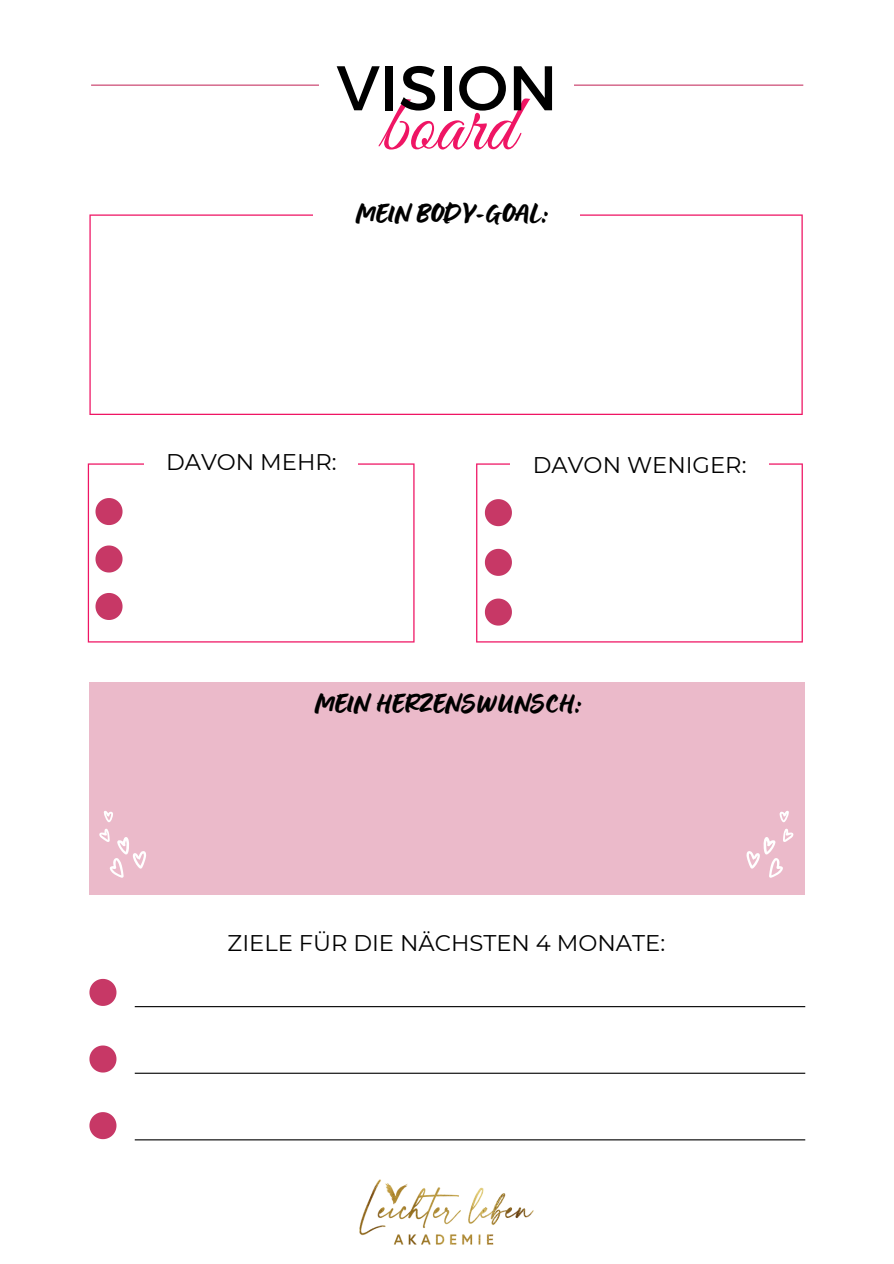
<style>
.page{position:relative;width:894px;height:1264px;background:#fff}
.page>*{position:absolute;margin:0;border:0;box-sizing:border-box;transform-origin:0 0}
.t1{font:81.3px "Great Vibes";color:#ef1564}
.t2{font:62.85px "Montserrat";color:#000}
.t3{font:30.3px "Lumios Brush";color:#000}
.t4{font:22.65px "Montserrat";color:#000}
</style>
<div class="page">
<hr style="left:89px;top:216px;width:2px;height:198px;background:#ef1564">
<hr style="left:801px;top:216px;width:1px;height:198px;background:#ef1564">
<hr style="left:91px;top:414px;width:710px;height:1px;background:#ef1564">
<hr style="left:91px;top:214px;width:710px;height:2px;background:#ef1564">
<div style="left:313px;top:210px;width:89px;height:8px;background:#fff"></div>
<div style="left:402px;top:210px;width:88px;height:8px;background:#fff"></div>
<div style="left:490px;top:210px;width:89px;height:8px;background:#fff"></div>
<hr style="left:88px;top:464px;width:1px;height:177px;background:#ef1564">
<hr style="left:413px;top:464px;width:1px;height:177px;background:#ef1564">
<hr style="left:89px;top:641px;width:324px;height:1px;background:#ef1564">
<hr style="left:89px;top:463px;width:324px;height:1px;background:#ef1564">
<hr style="left:476px;top:464px;width:1px;height:177px;background:#ef1564">
<hr style="left:801px;top:464px;width:1px;height:177px;background:#ef1564">
<hr style="left:477px;top:641px;width:324px;height:1px;background:#ef1564">
<hr style="left:477px;top:463px;width:324px;height:1px;background:#ef1564">
<div style="left:144px;top:460px;width:71px;height:6px;background:#fff"></div>
<div style="left:215px;top:460px;width:72px;height:6px;background:#fff"></div>
<div style="left:287px;top:460px;width:71px;height:6px;background:#fff"></div>
<div style="left:510px;top:462px;width:86px;height:7px;background:#fff"></div>
<div style="left:596px;top:462px;width:86px;height:7px;background:#fff"></div>
<div style="left:682px;top:462px;width:86px;height:7px;background:#fff"></div>
<img style="left:359px;top:1179px;width:175px;height:66px">
<hr style="left:91px;top:85px;width:712px;height:1px;background:#c73866">
<div style="left:319px;top:81px;width:85px;height:8px;background:#fff"></div>
<div style="left:404px;top:81px;width:84px;height:8px;background:#fff"></div>
<div style="left:488px;top:81px;width:85px;height:8px;background:#fff"></div>
<svg style="left:95px;top:498px;width:27px;height:27px"></svg>
<svg style="left:95px;top:545px;width:27px;height:27px"></svg>
<svg style="left:95px;top:593px;width:27px;height:27px"></svg>
<svg style="left:484px;top:499px;width:28px;height:27px"></svg>
<svg style="left:484px;top:549px;width:28px;height:27px"></svg>
<svg style="left:484px;top:598px;width:28px;height:27px"></svg>
<div style="left:89px;top:682px;width:715px;height:213px;background:#ebbaca"></div>
<svg style="left:746px;top:810px;width:47px;height:68px"></svg>
<svg style="left:99px;top:811px;width:47px;height:67px"></svg>
<svg style="left:89px;top:978px;width:27px;height:27px"></svg>
<svg style="left:89px;top:1045px;width:27px;height:27px"></svg>
<svg style="left:89px;top:1112px;width:27px;height:27px"></svg>
<hr style="left:135px;top:1006px;width:670px;height:1px;background:#000">
<hr style="left:135px;top:1072px;width:670px;height:1px;background:#000">
<hr style="left:135px;top:1139px;width:670px;height:1px;background:#000">
<h2 class="t2" style="left:336px;top:47px;width:223px">VISION</h2>
<h1 class="t1" style="left:380px;top:80px;width:136px">board</h1>
<h3 class="t3" style="left:356px;top:204px;width:193px">MEIN BODY-GOAL:</h3>
<p class="t4" style="left:166px;top:448px;width:172px">DAVON MEHR:</p>
<p class="t4" style="left:532px;top:451px;width:215px">DAVON WENIGER:</p>
<h3 class="t3" style="left:315px;top:693px;width:268px">MEIN HERZENSWUNSCH:</h3>
<p class="t4" style="left:227px;top:928px;width:439px">ZIELE FÜR DIE NÄCHSTEN 4 MONATE:</p>
</div>
